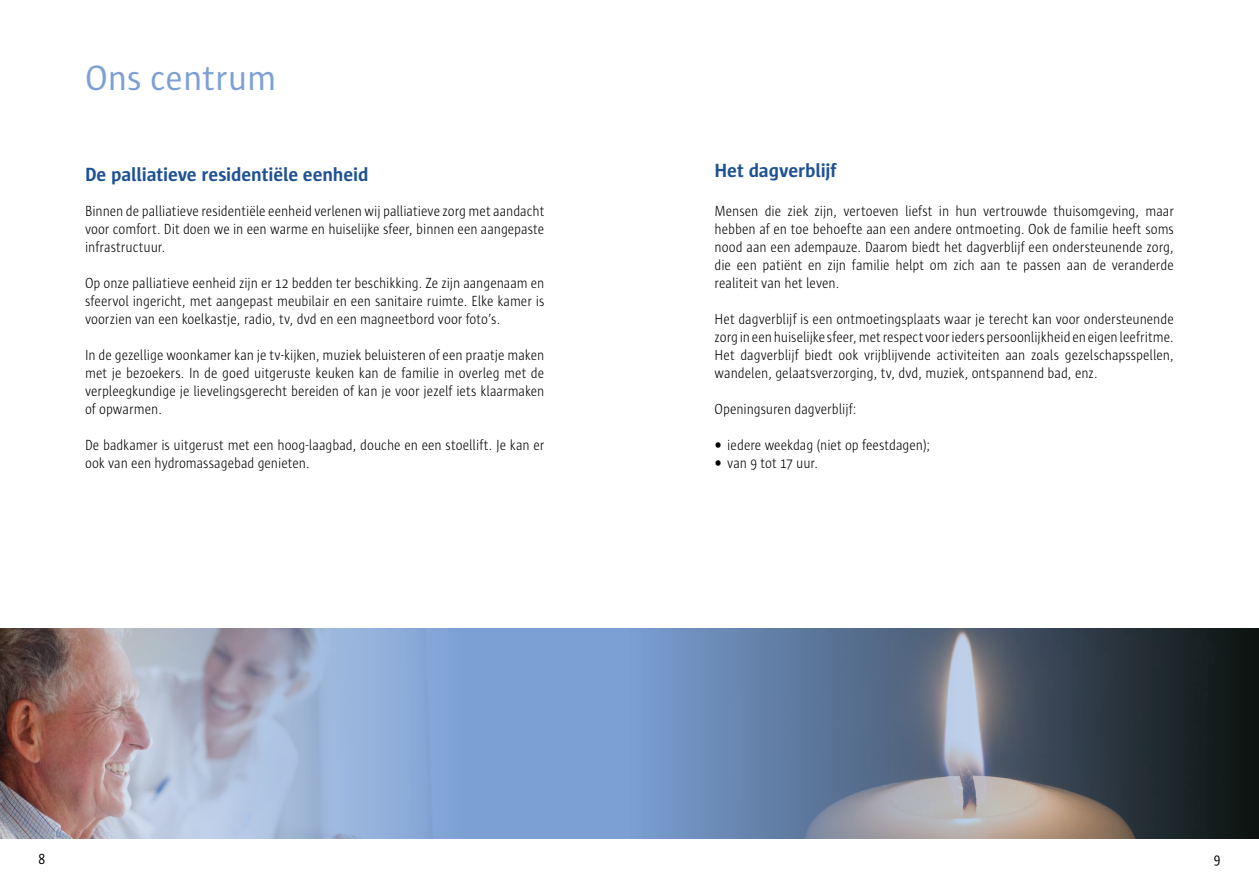
<style>
.page{position:relative;width:1259px;height:893px;background:#fff}
.page>*{position:absolute;margin:0;border:0;box-sizing:border-box;transform-origin:0 0}
.t1{font:36px "Sun";color:#7ca0d4}
.t2{font:700 19.5px "Sun";letter-spacing:-.005em;color:#1e5293}
.t3{font:300 15px/18px "Sun";letter-spacing:-.005em;color:#000;text-align:justify;scale:.9 1}
.t4{font:15px "Sun";color:#000;scale:.9 1}
.s1{font-weight:700;font-size:16.5px}
</style>
<div class="page">
<div style="left:0;top:629px;width:629px;height:210px;background:#7ca0d4"></div>
<img style="left:0;top:629px;width:422px;height:210px">
<img style="left:629px;top:629px;width:630px;height:210px">
<h1 class="t1" style="left:85px;top:59px;width:193px">Ons centrum</h1>
<h2 class="t2" style="left:85px;top:164px;width:285px">De palliatieve residentiële eenheid</h2>
<p class="t3" style="left:85px;top:202px;width:512px">Binnen de palliatieve residentiële eenheid verlenen wij palliatieve zorg met aandacht voor comfort. Dit doen we in een warme en huiselijke sfeer, binnen een aangepaste infrastructuur.</p>
<p class="t3" style="left:85px;top:274px;width:512px">Op onze palliatieve eenheid zijn er 12 bedden ter beschikking. Ze zijn aangenaam en sfeervol ingericht, met aangepast meubilair en een sanitaire ruimte. Elke kamer is voorzien van een koelkastje, radio, tv, dvd en een magneetbord voor foto’s.</p>
<p class="t3" style="left:85px;top:346px;width:512px">In de gezellige woonkamer kan je tv-kijken, muziek beluisteren of een praatje maken met je bezoekers. In de goed uitgeruste keuken kan de familie in overleg met de verpleegkundige je lievelingsgerecht bereiden of kan je voor jezelf iets klaarmaken of opwarmen.</p>
<p class="t3" style="left:85px;top:436px;width:512px">De badkamer is uitgerust met een hoog-laagbad, douche en een stoellift. Je kan er ook van een hydromassagebad genieten.</p>
<h2 class="t2" style="left:714px;top:160px;width:123px">Het dagverblijf</h2>
<p class="t3" style="left:714px;top:202px;width:512px">Mensen die ziek zijn, vertoeven liefst in hun vertrouwde thuisomgeving, maar hebben af en toe behoefte aan een andere ontmoeting. Ook de familie heeft soms nood aan een adempauze. Daarom biedt het dagverblijf een ondersteunende zorg, die een patiënt en zijn familie helpt om zich aan te passen aan de veranderde realiteit van het leven.</p>
<p class="t3" style="left:714px;top:310px;width:512px">Het dagverblijf is een ontmoetingsplaats waar je terecht kan voor ondersteunende zorg in een huiselijke sfeer, met respect voor ieders persoonlijkheid en eigen leefritme.<br>Het dagverblijf biedt ook vrijblijvende activiteiten aan zoals gezelschapsspellen, wandelen, gelaatsverzorging, tv, dvd, muziek, ontspannend bad, enz.</p>
<p class="t3" style="left:714px;top:400px;width:159px">Openingsuren dagverblijf:</p>
<p class="t3" style="left:714px;top:436px;width:241px"><span class="s1">•</span> iedere weekdag (niet op feestdagen);</p>
<p class="t3" style="left:714px;top:454px;width:117px"><span class="s1">•</span> van 9 tot 17 uur.</p>
<p class="t4" style="left:38px;top:851px;width:9px">8</p>
<p class="t4" style="left:1214px;top:851px;width:9px">9</p>
</div>
